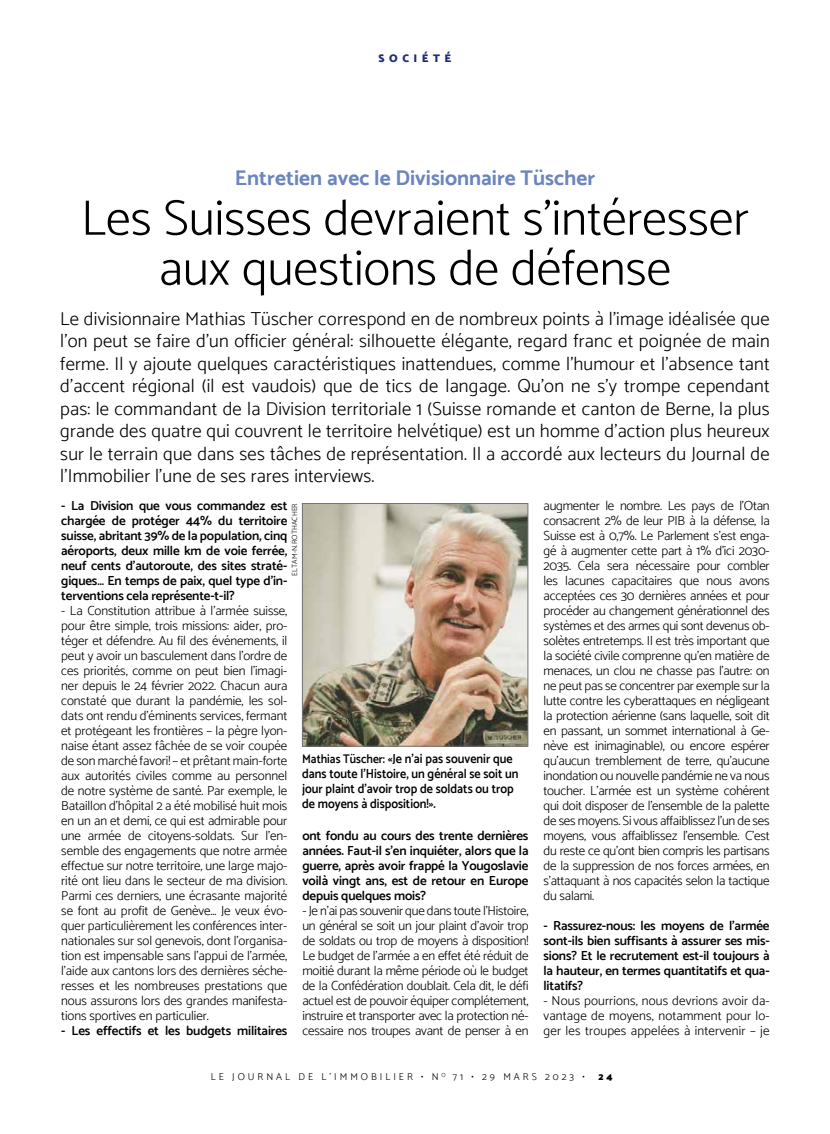
<style>
.page{position:relative;width:830px;height:1134px;background:#fff}
.page>*{position:absolute;margin:0;border:0;box-sizing:border-box;transform-origin:0 0}
.t1{font:300 50px/50px "Catamaran";color:#000;text-align:center}
.t2{font:700 21.25px "Catamaran";color:#6c85ba}
.t3{font:300 18.75px/22.5px "Catamaran";letter-spacing:.01em;color:#000;text-align:justify}
.t4{font:300 13.12px/15px "Catamaran";letter-spacing:-.01em;color:#000;text-align:justify}
.t5{font:600 13.12px/15px "Catamaran";letter-spacing:-.01em;color:#000;text-align:justify}
.t6{font:600 13.12px/15px "Catamaran";letter-spacing:-.01em;color:#000;scale:.92 1}
.t7{font:900 11.25px "Catamaran";letter-spacing:.4em;color:#232c77}
.t8{font:300 10px "Catamaran";letter-spacing:.3em;color:#000}
.t9{font:900 10px "Catamaran";color:#000}
.t10{font:300 7.5px "Catamaran";letter-spacing:.01em;color:#000}
.s1{font-size:12.5px}
</style>
<div class="page">
<img style="left:304px;top:505px;width:222px;height:239px">
<div style="left:302px;top:503px;width:226px;height:243px;border:1px solid #727271"></div>
<p class="t7" style="left:378px;top:51px;width:74px">SOCIÉTÉ</p>
<h2 class="t2" style="left:235px;top:165px;width:362px">Entretien avec le Divisionnaire Tüscher</h2>
<h1 class="t1" style="left:81px;top:192px;width:669px">Les Suisses devraient s’intéresser aux questions de défense</h1>
<p class="t3" style="left:60px;top:307px;width:710px">Le divisionnaire Mathias Tüscher correspond en de nombreux points à l’image idéalisée que l’on peut se faire d’un officier général: silhouette élégante, regard franc et poignée de main ferme. Il y ajoute quelques caractéristiques inattendues, comme l’humour et l’absence tant d’accent régional (il est vaudois) que de tics de langage. Qu’on ne s’y trompe cependant pas: le commandant de la Division territoriale 1 (Suisse romande et canton de Berne, la plus grande des quatre qui couvrent le territoire helvétique) est un homme d’action plus heureux sur le terrain que dans ses tâches de représentation. Il a accordé aux lecteurs du Journal de l’Immobilier l’une de ses rares interviews.</p>
<p class="t5" style="left:61px;top:498px;width:227px">- La Division que vous commandez est chargée de protéger 44% du territoire suisse, abritant 39% de la population, cinq aéroports, deux mille km de voie ferrée, neuf cents d’autoroute, des sites straté&shy;giques… En temps de paix, quel type d’in&shy;terventions cela représente-t-il?</p>
<p class="t4" style="left:61px;top:603px;width:227px">- La Constitution attribue à l’armée suisse, pour être simple, trois missions: aider, pro&shy;téger et défendre. Au fil des événements, il peut y avoir un basculement dans l’ordre de ces priorités, comme on peut bien l’imagi&shy;ner depuis le 24 février 2022. Chacun aura constaté que durant la pandémie, les sol&shy;dats ont rendu d’éminents services, fermant et protégeant les frontières – la pègre lyon&shy;naise étant assez fâchée de se voir coupée de son marché favori! – et prêtant main-forte aux autorités civiles comme au personnel de notre système de santé. Par exemple, le Bataillon d’hôpital 2 a été mobilisé huit mois en un an et demi, ce qui est admirable pour une armée de citoyens-soldats. Sur l’en&shy;semble des engagements que notre armée effectue sur notre territoire, une large majo&shy;rité ont lieu dans le secteur de ma division.<br>Parmi ces derniers, une écrasante majorité se font au profit de Genève... Je veux évo&shy;quer particulièrement les conférences inter&shy;nationales sur sol genevois, dont l’organisa&shy;tion est impensable sans l’appui de l’armée, l’aide aux cantons lors des dernières séche&shy;resses et les nombreuses prestations que nous assurons lors des grandes manifesta&shy;tions sportives en particulier.</p>
<p class="t5" style="left:61px;top:1023px;width:227px">- Les effectifs et les budgets militaires</p>
<p class="t10" style="left:290px;top:575px;width:74px;rotate:-90deg">ELTAM-N.ROTHACHER</p>
<p class="t6" style="left:302px;top:751px;width:237px"><span class="s1">Mathias Tüscher:</span> «Je n’ai pas souvenir que dans toute l’Histoire, un général se soit un jour plaint d’avoir trop de soldats ou trop de moyens à disposition!».</p>
<p class="t5" style="left:302px;top:828px;width:227px">ont fondu au cours des trente dernières années. Faut-il s’en inquiéter, alors que la guerre, après avoir frappé la Yougoslavie voilà vingt ans, est de retour en Europe depuis quelques mois?</p>
<p class="t4" style="left:302px;top:903px;width:227px">- Je n’ai pas souvenir que dans toute l’Histoire, un général se soit un jour plaint d’avoir trop de soldats ou trop de moyens à disposition!<br>Le budget de l’armée a en effet été réduit de moitié durant la même période où le budget de la Confédération doublait. Cela dit, le défi actuel est de pouvoir équiper complétement, instruire et transporter avec la protection né&shy;cessaire nos troupes avant de penser à en</p>
<p class="t4" style="left:543px;top:498px;width:227px">augmenter le nombre. Les pays de l’Otan consacrent 2% de leur PIB à la défense, la Suisse est à 0,7%. Le Parlement s’est enga&shy;gé à augmenter cette part à 1% d’ici 2030- 2035. Cela sera nécessaire pour combler les lacunes capacitaires que nous avons acceptées ces 30 dernières années et pour procéder au changement générationnel des systèmes et des armes qui sont devenus ob&shy;solètes entretemps. Il est très important que la société civile comprenne qu’en matière de menaces, un clou ne chasse pas l’autre: on ne peut pas se concentrer par exemple sur la lutte contre les cyberattaques en négligeant la protection aérienne (sans laquelle, soit dit en passant, un sommet international à Ge&shy;nève est inimaginable), ou encore espérer qu’aucun tremblement de terre, qu’aucune inondation ou nouvelle pandémie ne va nous toucher. L’armée est un système cohérent qui doit disposer de l’ensemble de la palette de ses moyens. Si vous affaiblissez l’un de ses moyens, vous affaiblissez l’ensemble. C’est du reste ce qu’ont bien compris les partisans de la suppression de nos forces armées, en s’attaquant à nos capacités selon la tactique du salami.</p>
<p class="t5" style="left:543px;top:918px;width:227px">- Rassurez-nous: les moyens de l’armée sont-ils bien suffisants à assurer ses mis&shy;sions? Et le recrutement est-il toujours à la hauteur, en termes quantitatifs et qua&shy;litatifs?</p>
<p class="t4" style="left:543px;top:993px;width:227px">- Nous pourrions, nous devrions avoir da&shy;vantage de moyens, notamment pour lo&shy;ger les troupes appelées à intervenir – je</p>
<p class="t8" style="left:211px;top:1071px;width:375px">LE JOURNAL DE L’IMMOBILIER • N <sup>O</sup> 71 • 29 MARS 2023 •</p>
<p class="t9" style="left:598px;top:1071px;width:16px">2 4</p>
</div>
